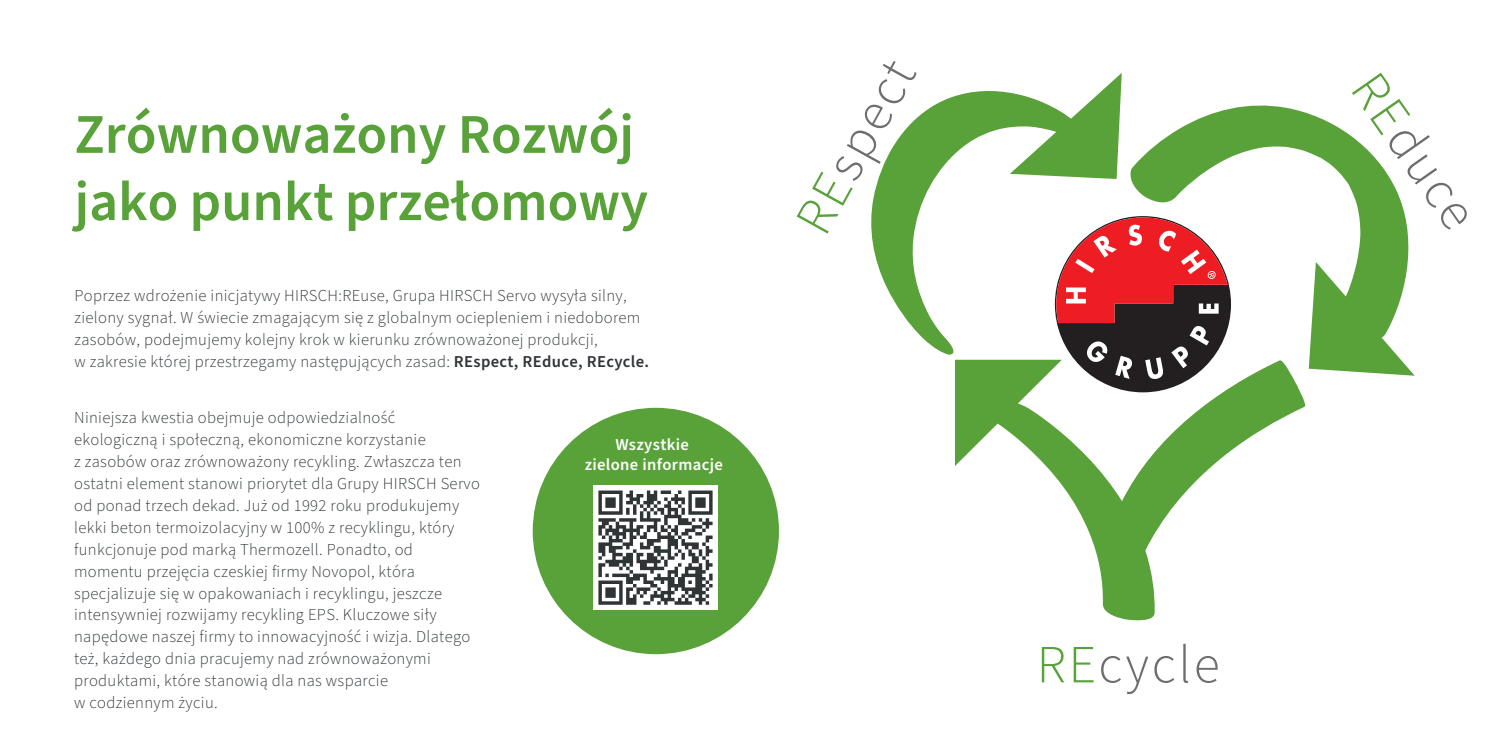
<style>
.page{position:relative;width:1509px;height:755px;background:#fff}
.page>*{position:absolute;margin:0;border:0;box-sizing:border-box;transform-origin:0 0}
.t1{font:600 56px/67.2px "Source Sans Pro";color:#59a139}
.t2{font:300 16.62px/21.9px "Source Sans Pro";letter-spacing:.02em;color:#2f3437}
.t3{font:600 16.62px/19.2px "Source Sans Pro";letter-spacing:.02em;color:#fff;text-align:center}
.s1{font-weight:600}
</style>
<div class="page">
<svg style="left:955px;top:359px;width:351px;height:262px"></svg>
<svg style="left:871px;top:73px;width:250px;height:282px"></svg>
<svg style="left:1130px;top:105px;width:284px;height:270px"></svg>
<svg style="left:1054px;top:216px;width:176px;height:176px"></svg>
<svg style="left:796px;top:61px;width:120px;height:172px"></svg>
<svg style="left:1101px;top:643px;width:116px;height:50px"></svg>
<svg style="left:1041px;top:647px;width:52px;height:34px"></svg>
<svg style="left:1351px;top:73px;width:116px;height:156px"></svg>
<div style="left:532px;top:407px;width:246px;height:246px;background:#59a139;border-radius:50%"></div>
<div style="left:593px;top:485px;width:124px;height:124px;background:#fff"></div>
<svg style="left:598px;top:490px;width:114px;height:114px"></svg>
<h1 class="t1" style="left:74px;top:100px;width:575px">Zrównoważony Rozwój jako punkt przełomowy</h1>
<p class="t2" style="left:74px;top:284px;width:576px">Poprzez wdrożenie inicjatywy HIRSCH:REuse, Grupa HIRSCH Servo wysyła silny, zielony sygnał. W świecie zmagającym się z globalnym ociepleniem i niedoborem zasobów, podejmujemy kolejny krok w kierunku zrównoważonej produkcji,<br>w zakresie której przestrzegamy następujących zasad: <span class="s1">REspect, REduce, REcycle.</span></p>
<p class="t2" style="left:74px;top:406px;width:407px">Niniejsza kwestia obejmuje odpowiedzialność ekologiczną i społeczną, ekonomiczne korzystanie<br>z zasobów oraz zrównoważony recykling. Zwłaszcza ten ostatni element stanowi priorytet dla Grupy HIRSCH Servo od ponad trzech dekad. Już od 1992 roku produkujemy lekki beton termoizolacyjny w 100% z recyklingu, który funkcjonuje pod marką Thermozell. Ponadto, od momentu przejęcia czeskiej firmy Novopol, która specjalizuje się w opakowaniach i recyklingu, jeszcze intensywniej rozwijamy recykling EPS. Kluczowe siły napędowe naszej firmy to innowacyjność i wizja. Dlatego też, każdego dnia pracujemy nad zrównoważonymi produktami, które stanowią dla nas wsparcie<br>w codziennym życiu.</p>
<p class="t3" style="left:584px;top:434px;width:140px">Wszystkie<br>zielone informacje</p>
</div>
